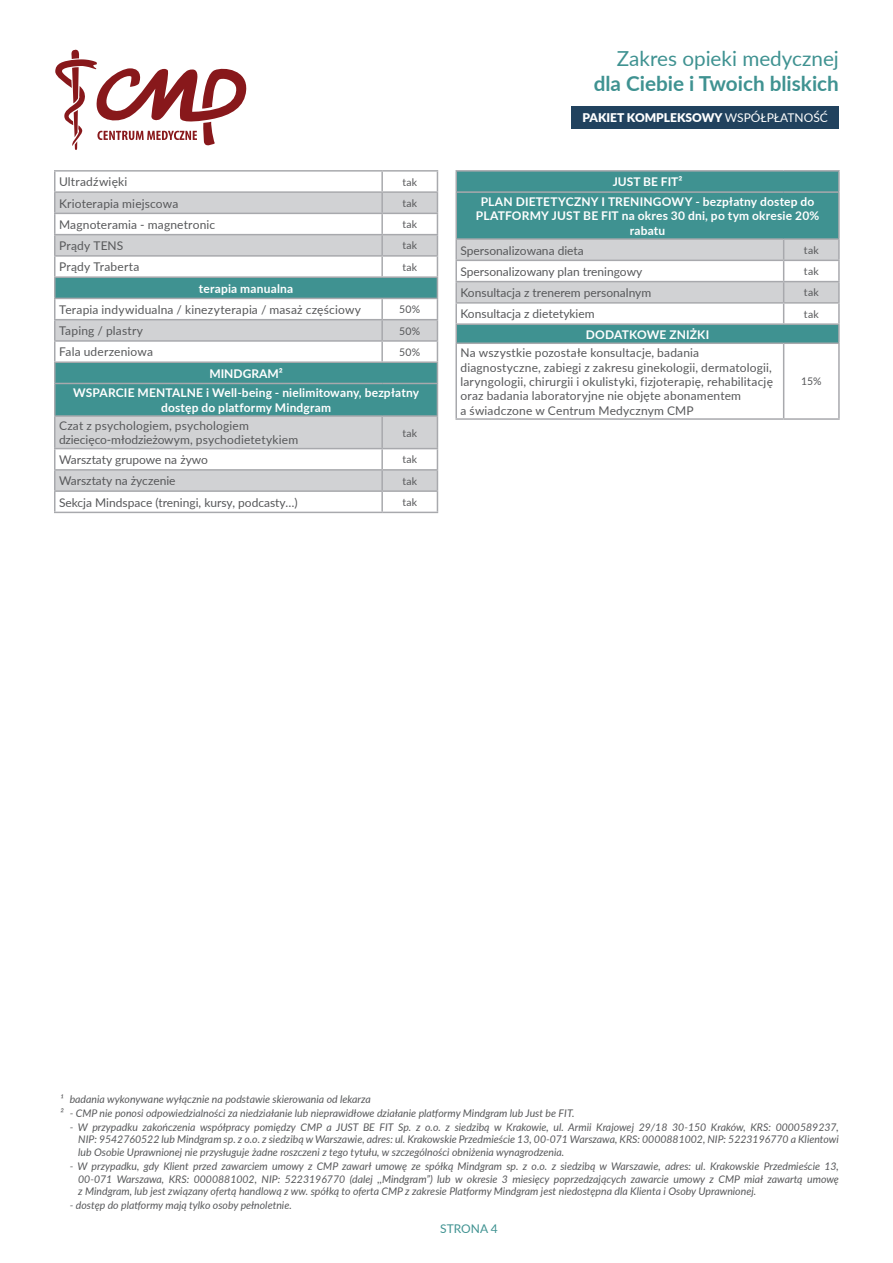
<style>
.page{position:relative;width:893px;height:1263px;background:#fff}
.page>*{position:absolute;margin:0;border:0;box-sizing:border-box;transform-origin:0 0}
.t1{font:700 20.7px "Lato";color:#3f9291}
.t2{font:20.7px "Lato";color:#3f9291}
.t3{font:12px/14.4px "Lato";letter-spacing:.01em;color:#57585a}
.t4{font:700 12px/19.6px "Lato";letter-spacing:.015em;color:#fff;text-align:center}
.t5{font:900 12px "Lato";color:#fff}
.t6{font:12px "Lato";color:#3f9291}
.t7{font:italic 10.5px/12.6px "Lato";color:#57585a;text-align:justify}
.t8{font:10.5px "Lato";letter-spacing:.02em;color:#57585a}
.s1{font-weight:400}
</style>
<div class="page">
<svg style="left:55px;top:50px;width:191px;height:100px"></svg>
<div style="left:571px;top:106px;width:268px;height:22px;background:#21425e"></div>
<svg style="left:56px;top:193px;width:381px;height:255px;fill:#d1d2d4"></svg>
<svg style="left:56px;top:278px;width:381px;height:137px;fill:#3f9291"></svg>
<hr style="left:382px;top:415px;width:56px;height:2px;background:#a8a9ad">
<hr style="left:382px;top:448px;width:56px;height:1px;background:#a8a9ad">
<hr style="left:382px;top:512px;width:56px;height:1px;background:#a8a9ad">
<hr style="left:381px;top:417px;width:2px;height:31px;background:#a8a9ad">
<hr style="left:437px;top:417px;width:1px;height:31px;background:#a8a9ad">
<hr style="left:54px;top:170px;width:328px;height:2px;background:#a8a9ad">
<svg style="left:54px;top:172px;width:2px;height:19px"></svg>
<hr style="left:382px;top:170px;width:56px;height:2px;background:#a8a9ad">
<svg style="left:381px;top:172px;width:2px;height:19px"></svg>
<hr style="left:54px;top:191px;width:328px;height:2px;background:#a8a9ad">
<hr style="left:54px;top:193px;width:2px;height:20px;background:#a8a9ad">
<hr style="left:382px;top:191px;width:56px;height:2px;background:#a8a9ad">
<hr style="left:381px;top:193px;width:2px;height:20px;background:#a8a9ad">
<hr style="left:54px;top:213px;width:328px;height:1px;background:#a8a9ad">
<hr style="left:54px;top:214px;width:2px;height:20px;background:#a8a9ad">
<hr style="left:382px;top:213px;width:56px;height:1px;background:#a8a9ad">
<hr style="left:381px;top:214px;width:2px;height:20px;background:#a8a9ad">
<hr style="left:54px;top:234px;width:328px;height:1px;background:#a8a9ad">
<hr style="left:54px;top:235px;width:2px;height:20px;background:#a8a9ad">
<hr style="left:382px;top:234px;width:56px;height:1px;background:#a8a9ad">
<hr style="left:381px;top:235px;width:2px;height:20px;background:#a8a9ad">
<hr style="left:54px;top:255px;width:328px;height:2px;background:#a8a9ad">
<svg style="left:54px;top:257px;width:2px;height:19px"></svg>
<hr style="left:382px;top:255px;width:56px;height:2px;background:#a8a9ad">
<svg style="left:381px;top:257px;width:2px;height:19px"></svg>
<hr style="left:54px;top:276px;width:328px;height:2px;background:#a8a9ad">
<hr style="left:54px;top:278px;width:2px;height:20px;background:#a8a9ad">
<hr style="left:382px;top:276px;width:56px;height:2px;background:#a8a9ad">
<hr style="left:54px;top:298px;width:328px;height:1px;background:#a8a9ad">
<hr style="left:54px;top:299px;width:2px;height:20px;background:#a8a9ad">
<hr style="left:382px;top:298px;width:56px;height:1px;background:#a8a9ad">
<hr style="left:381px;top:299px;width:2px;height:20px;background:#a8a9ad">
<hr style="left:54px;top:319px;width:328px;height:1px;background:#a8a9ad">
<hr style="left:54px;top:320px;width:2px;height:20px;background:#a8a9ad">
<hr style="left:382px;top:319px;width:56px;height:1px;background:#a8a9ad">
<hr style="left:381px;top:320px;width:2px;height:20px;background:#a8a9ad">
<hr style="left:54px;top:340px;width:328px;height:2px;background:#a8a9ad">
<svg style="left:54px;top:342px;width:2px;height:19px"></svg>
<hr style="left:382px;top:340px;width:56px;height:2px;background:#a8a9ad">
<svg style="left:381px;top:342px;width:2px;height:19px"></svg>
<hr style="left:54px;top:361px;width:328px;height:2px;background:#a8a9ad">
<hr style="left:54px;top:363px;width:2px;height:20px;background:#a8a9ad">
<hr style="left:382px;top:361px;width:56px;height:2px;background:#a8a9ad">
<svg style="left:437px;top:172px;width:1px;height:211px"></svg>
<hr style="left:54px;top:383px;width:328px;height:1px;background:#a8a9ad">
<hr style="left:54px;top:384px;width:2px;height:31px;background:#a8a9ad">
<hr style="left:382px;top:383px;width:56px;height:1px;background:#a8a9ad">
<hr style="left:437px;top:384px;width:1px;height:31px;background:#a8a9ad">
<hr style="left:54px;top:415px;width:328px;height:2px;background:#a8a9ad">
<hr style="left:54px;top:417px;width:2px;height:31px;background:#a8a9ad">
<hr style="left:54px;top:448px;width:328px;height:1px;background:#a8a9ad">
<svg style="left:54px;top:449px;width:384px;height:63px"></svg>
<hr style="left:54px;top:490px;width:328px;height:2px;background:#a8a9ad">
<hr style="left:54px;top:492px;width:2px;height:20px;background:#a8a9ad">
<hr style="left:54px;top:512px;width:328px;height:1px;background:#a8a9ad">
<div style="left:457px;top:172px;width:381px;height:66px;background:#3f9291"></div>
<hr style="left:784px;top:238px;width:56px;height:2px;background:#a8a9ad">
<hr style="left:455px;top:170px;width:329px;height:2px;background:#a8a9ad">
<svg style="left:455px;top:172px;width:2px;height:19px"></svg>
<hr style="left:784px;top:170px;width:56px;height:2px;background:#a8a9ad">
<svg style="left:838px;top:172px;width:2px;height:19px"></svg>
<hr style="left:455px;top:191px;width:329px;height:2px;background:#a8a9ad">
<hr style="left:455px;top:193px;width:2px;height:45px;background:#a8a9ad">
<hr style="left:784px;top:191px;width:56px;height:2px;background:#a8a9ad">
<hr style="left:838px;top:193px;width:2px;height:45px;background:#a8a9ad">
<hr style="left:455px;top:238px;width:329px;height:2px;background:#a8a9ad">
<svg style="left:455px;top:239px;width:385px;height:179px"></svg>
<hr style="left:455px;top:342px;width:329px;height:2px;background:#a8a9ad">
<hr style="left:455px;top:344px;width:2px;height:74px;background:#a8a9ad">
<hr style="left:784px;top:342px;width:56px;height:2px;background:#a8a9ad">
<hr style="left:783px;top:344px;width:1px;height:74px;background:#a8a9ad">
<hr style="left:838px;top:344px;width:2px;height:74px;background:#a8a9ad">
<hr style="left:455px;top:418px;width:329px;height:2px;background:#a8a9ad">
<hr style="left:784px;top:418px;width:56px;height:2px;background:#a8a9ad">
<p class="t3" style="left:59px;top:174px;width:70px">Ultradźwięki</p>
<p class="t8" style="left:402px;top:174px;width:16px">tak</p>
<p class="t3" style="left:59px;top:195px;width:121px">Krioterapia miejscowa</p>
<p class="t8" style="left:402px;top:196px;width:16px">tak</p>
<p class="t3" style="left:59px;top:217px;width:158px">Magnoteramia - magnetronic</p>
<p class="t8" style="left:402px;top:217px;width:16px">tak</p>
<p class="t3" style="left:59px;top:238px;width:66px">Prądy TENS</p>
<p class="t8" style="left:402px;top:238px;width:16px">tak</p>
<p class="t3" style="left:59px;top:259px;width:82px">Prądy Traberta</p>
<p class="t8" style="left:402px;top:259px;width:16px">tak</p>
<p class="t4" style="left:199px;top:278px;width:96px">terapia manualna</p>
<p class="t3" style="left:59px;top:302px;width:304px">Terapia indywidualna / kinezyterapia / masaż częściowy</p>
<p class="t8" style="left:399px;top:302px;width:23px">50%</p>
<p class="t3" style="left:59px;top:323px;width:86px">Taping / plastry</p>
<p class="t8" style="left:399px;top:323px;width:23px">50%</p>
<p class="t3" style="left:59px;top:344px;width:95px">Fala uderzeniowa</p>
<p class="t8" style="left:399px;top:344px;width:23px">50%</p>
<p class="t4" style="left:73px;top:363px;width:348px">MINDGRAM²<br>WSPARCIE MENTALNE i Well-being - nielimitowany, bezpłatny</p>
<p class="t4" style="left:161px;top:397px;width:172px">dostęp do platformy Mindgram</p>
<p class="t3" style="left:59px;top:418px;width:241px">Czat z psychologiem, psychologiem dziecięco-młodzieżowym, psychodietetykiem</p>
<p class="t8" style="left:402px;top:425px;width:16px">tak</p>
<p class="t3" style="left:59px;top:452px;width:151px">Warsztaty grupowe na żywo</p>
<p class="t8" style="left:402px;top:452px;width:16px">tak</p>
<p class="t3" style="left:59px;top:473px;width:118px">Warsztaty na życzenie</p>
<p class="t8" style="left:402px;top:473px;width:16px">tak</p>
<p class="t3" style="left:59px;top:494px;width:240px">Sekcja Mindspace (treningi, kursy, podcasty…)</p>
<p class="t8" style="left:402px;top:495px;width:16px">tak</p>
<h1 class="t2" style="left:617px;top:44px;width:224px">Zakres opieki medycznej</h1>
<h1 class="t1" style="left:594px;top:68px;width:247px">dla Ciebie i Twoich bliskich</h1>
<p class="t5" style="left:582px;top:109px;width:247px">PAKIET KOMPLEKSOWY <span class="s1">WSPÓŁPŁATNOŚĆ</span></p>
<p class="t4" style="left:481px;top:172px;width:335px">JUST BE FIT²<br>PLAN DIETETYCZNY I TRENINGOWY - bezpłatny dostep do</p>
<p class="t4" style="left:476px;top:208px;width:345px;line-height:14.4px">PLATFORMY JUST BE FIT na okres 30 dni, po tym okresie 20% rabatu</p>
<p class="t3" style="left:460px;top:242px;width:125px">Spersonalizowana dieta</p>
<p class="t8" style="left:804px;top:243px;width:16px">tak</p>
<p class="t3" style="left:460px;top:264px;width:183px">Spersonalizowany plan treningowy</p>
<p class="t8" style="left:804px;top:264px;width:16px">tak</p>
<p class="t3" style="left:460px;top:285px;width:192px">Konsultacja z trenerem personalnym</p>
<p class="t8" style="left:804px;top:285px;width:16px">tak</p>
<p class="t3" style="left:460px;top:306px;width:136px">Konsultacja z dietetykiem</p>
<p class="t8" style="left:804px;top:306px;width:16px">tak</p>
<p class="t4" style="left:586px;top:324px;width:125px">DODATKOWE ZNIŻKI</p>
<p class="t3" style="left:460px;top:345px;width:314px">Na wszystkie pozostałe konsultacje, badania diagnostyczne, zabiegi z zakresu ginekologii, dermatologii, laryngologii, chirurgii i okulistyki, fizjoterapię, rehabilitację oraz badania laboratoryjne nie objęte abonamentem<br>a świadczone w Centrum Medycznym CMP</p>
<p class="t8" style="left:801px;top:374px;width:22px">15%</p>
<p class="t7" style="left:60px;top:1092px;width:5px;line-height:13.8px">¹<br>²</p>
<p class="t7" style="left:70px;top:1092px;width:303px">badania wykonywane wyłącznie na podstawie skierowania od lekarza</p>
<p class="t7" style="left:70px;top:1106px;width:506px">- CMP nie ponosi odpowiedzialności za niedziałanie lub nieprawidłowe działanie platformy Mindgram lub Just be FIT.</p>
<p class="t7" style="left:78px;top:1120px;width:762px;text-indent:-9px">- W przypadku zakończenia współpracy pomiędzy CMP a JUST BE FIT Sp. z o.o. z siedzibą w Krakowie, ul. Armii Krajowej 29/18 30-150 Kraków, KRS: 0000589237, NIP: 9542760522 lub Mindgram sp. z o.o. z siedzibą w Warszawie, adres: ul. Krakowskie Przedmieście 13, 00-071 Warszawa, KRS: 0000881002, NIP: 5223196770 a Klientowi lub Osobie Uprawnionej nie przysługuje żadne roszczeni z tego tytułu, w szczególności obniżenia wynagrodzenia.</p>
<p class="t7" style="left:78px;top:1159px;width:762px;text-indent:-9px">- W przypadku, gdy Klient przed zawarciem umowy z CMP zawarł umowę ze spółką Mindgram sp. z o.o. z siedzibą w Warszawie, adres: ul. Krakowskie Przedmieście 13, 00-071 Warszawa, KRS: 0000881002, NIP: 5223196770 (dalej ,,Mindgram”) lub w okresie 3 miesięcy poprzedzających zawarcie umowy z CMP miał zawartą umowę z Mindgram, lub jest związany ofertą handlową z ww. spółką to oferta CMP z zakresie Platformy Mindgram jest niedostępna dla Klienta i Osoby Uprawnionej.</p>
<p class="t7" style="left:70px;top:1198px;width:224px">- dostęp do platformy mają tylko osoby pełnoletnie.</p>
<p class="t6" style="left:440px;top:1220px;width:59px">STRONA 4</p>
</div>
